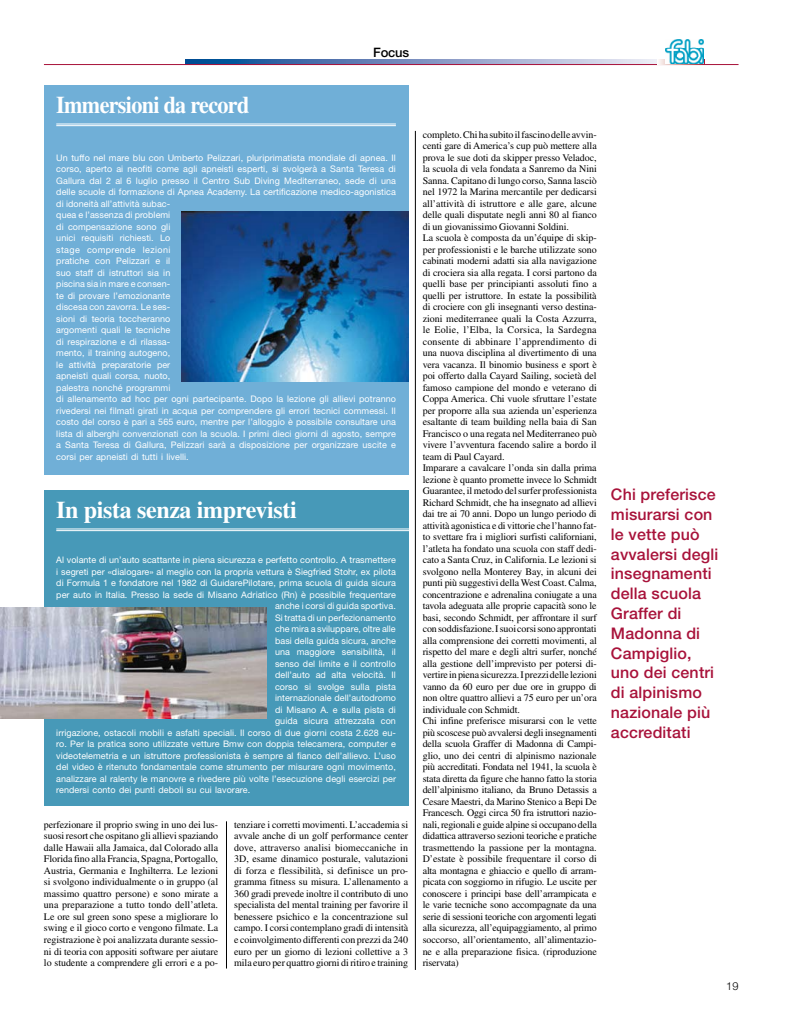
<style>
.page{position:relative;width:791px;height:1021px;background:#fff}
.page>*{position:absolute;margin:0;border:0;box-sizing:border-box;transform-origin:0 0}
.t1{font:700 24px "Times LT Std";letter-spacing:-.03em;color:#fff}
.t2{font:700 24px "Times LT Std";letter-spacing:-.03em;color:#fff;scale:.92 1}
.t3{font:500 16px/19.8px "Helvetica Neue LT Std";letter-spacing:.01em;color:#a8123a}
.t4{font:500 13px "Helvetica Neue LT Std";letter-spacing:-.015em;color:#000}
.t5{font:300 11px "Helvetica Neue LT Std";color:#000}
.t6{font:10px/11.5px "Times LT Std";letter-spacing:-.01em;color:#000;text-align:justify}
.t7{font:9px/11.5px "Helvetica Neue LT Std";letter-spacing:.005em;color:#fff}
</style>
<div class="page">
<div style="left:44px;top:490px;width:364px;height:315px;background:#4799b8"></div>
<hr style="left:56px;top:529px;width:387px;height:1px;background:#fff">
<hr style="left:56px;top:530px;width:387px;height:1px;background:#fff">
<div style="left:44px;top:85px;width:364px;height:389px;background:#70afd7"></div>
<svg style="left:186px;top:59px;width:471px;height:5px;background:#7995c2"></svg>
<hr style="left:44px;top:64px;width:694px;height:1px;background:#a8123a">
<svg style="left:659px;top:59px;width:45px;height:5px"></svg>
<img style="left:666px;top:40px;width:37px;height:24px">
<hr style="left:415px;top:131px;width:1px;height:838px;background:#000">
<hr style="left:56px;top:124px;width:340px;height:1px;background:#fff">
<hr style="left:56px;top:125px;width:340px;height:1px;background:#fff">
<img style="left:182px;top:211px;width:226px;height:170px">
<img style="left:0;top:607px;width:266px;height:111px">
<hr style="left:226px;top:821px;width:1px;height:147px;background:#000">
<h3 class="t4" style="left:373px;top:45px;width:38px">Focus</h3>
<h1 class="t2" style="left:56px;top:91px;width:211px">Immersioni da record</h1>
<p class="t7" style="left:56px;top:151px;width:341px">Un tuffo nel mare blu con Umberto Pelizzari, pluriprimatista mondiale di apnea. Il corso, aperto ai neofiti come agli apneisti esperti, si svolgerà a Santa Teresa di Gallura dal 2 al 6 luglio presso il Centro Sub Diving Mediterraneo, sede di una delle scuole di formazione di Apnea Academy. La certificazione medico-agonistica di idoneità all’attività subac-<br>quea e l’assenza di problemi<br>di compensazione sono gli<br>unici requisiti richiesti. Lo<br>stage comprende lezioni<br>pratiche con Pelizzari e il<br>suo staff di istruttori sia in<br>piscina sia in mare e consen-<br>te di provare l’emozionante<br>discesa con zavorra. Le ses-<br>sioni di teoria toccheranno<br>argomenti quali le tecniche<br>di respirazione e di rilassa-<br>mento, il training autogeno,<br>le attività preparatorie per<br>apneisti quali corsa, nuoto,<br>palestra nonché programmi<br>di allenamento ad hoc per ogni partecipante. Dopo la lezione gli allievi potranno rivedersi nei filmati girati in acqua per comprendere gli errori tecnici commessi. Il costo del corso è pari a 565 euro, mentre per l’alloggio è possibile consultare una lista di alberghi convenzionati con la scuola. I primi dieci giorni di agosto, sempre a Santa Teresa di Gallura, Pelizzari sarà a disposizione per organizzare uscite e corsi per apneisti di tutti i livelli.</p>
<h1 class="t1" style="left:56px;top:495px;width:242px">In pista senza imprevisti</h1>
<p class="t7" style="left:56px;top:554px;width:341px">Al volante di un’auto scattante in piena sicurezza e perfetto controllo. A trasmettere</p>
<p class="t7" style="left:56px;top:565px;width:341px">i segreti per «dialogare» al meglio con la propria vettura è Siegfried Stohr, ex pilota</p>
<p class="t7" style="left:56px;top:577px;width:341px">di Formula 1 e fondatore nel 1982 di GuidarePilotare, prima scuola di guida sicura</p>
<p class="t7" style="left:56px;top:588px;width:341px">per auto in Italia. Presso la sede di Misano Adriatico (Rn) è possibile frequentare</p>
<p class="t7" style="left:275px;top:600px;width:122px">anche i corsi di guida sportiva.</p>
<p class="t7" style="left:275px;top:611px;width:122px">Si tratta di un perfezionamento</p>
<p class="t7" style="left:275px;top:623px;width:122px">che mira a sviluppare, oltre alle</p>
<p class="t7" style="left:275px;top:634px;width:122px">basi della guida sicura, anche</p>
<p class="t7" style="left:275px;top:646px;width:122px">una maggiore sensibilità, il</p>
<p class="t7" style="left:275px;top:657px;width:122px">senso del limite e il controllo</p>
<p class="t7" style="left:275px;top:669px;width:122px">dell’auto ad alta velocità. Il</p>
<p class="t7" style="left:275px;top:680px;width:122px">corso si svolge sulla pista</p>
<p class="t7" style="left:275px;top:692px;width:122px">internazionale dell’autodromo</p>
<p class="t7" style="left:275px;top:703px;width:122px">di Misano A. e sulla pista di</p>
<p class="t7" style="left:275px;top:715px;width:122px">guida sicura attrezzata con</p>
<p class="t7" style="left:56px;top:726px;width:341px">irrigazione, ostacoli mobili e asfalti speciali. Il corso di due giorni costa 2.628 eu-</p>
<p class="t7" style="left:56px;top:738px;width:341px">ro. Per la pratica sono utilizzate vetture Bmw con doppia telecamera, computer e</p>
<p class="t7" style="left:56px;top:749px;width:341px">videotelemetria e un istruttore professionista è sempre al fianco dell’allievo. L’uso</p>
<p class="t7" style="left:56px;top:761px;width:341px">del video è ritenuto fondamentale come strumento per misurare ogni movimento,</p>
<p class="t7" style="left:56px;top:772px;width:341px">analizzare al ralenty le manovre e rivedere più volte l’esecuzione degli esercizi per</p>
<p class="t7" style="left:56px;top:784px;width:195px">rendersi conto dei punti deboli su cui lavorare.</p>
<p class="t6" style="left:44px;top:818px;width:176px">perfezionare il proprio swing in uno dei lus&shy;suosi resort che ospitano gli allievi spaziando dalle Hawaii alla Jamaica, dal Colorado alla Florida fino alla Francia, Spagna, Portogallo, Austria, Germania e Inghilterra. Le lezioni si svolgono individualmente o in gruppo (al massimo quattro persone) e sono mirate a una preparazione a tutto tondo dell’atleta.<br>Le ore sul green sono spese a migliorare lo swing e il gioco corto e vengono filmate. La registrazione è poi analizzata durante sessio&shy;ni di teoria con appositi software per aiutare lo studente a comprendere gli errori e a po-</p>
<p class="t6" style="left:234px;top:818px;width:176px">tenziare i corretti movimenti. L’accademia si avvale anche di un golf performance center dove, attraverso analisi biomeccaniche in 3D, esame dinamico posturale, valutazioni di forza e flessibilità, si definisce un pro&shy;gramma fitness su misura. L’allenamento a 360 gradi prevede inoltre il contributo di uno specialista del mental training per favorire il benessere psichico e la concentrazione sul campo. I corsi contemplano gradi di intensità e coinvolgimento differenti con prezzi da 240 euro per un giorno di lezioni collettive a 3 mila euro per quattro giorni di ritiro e training</p>
<p class="t6" style="left:423px;top:128px;width:176px;text-align:left">completo. Chi ha subito il fascino delle avvin&shy;centi gare di America’s cup può mettere alla prova le sue doti da skipper presso Veladoc, la scuola di vela fondata a Sanremo da Nini Sanna. Capitano di lungo corso, Sanna lasciò nel 1972 la Marina mercantile per dedicarsi all’attività di istruttore e alle gare, alcune delle quali disputate negli anni 80 al fianco di un giovanissimo Giovanni Soldini.<br>La scuola è composta da un’équipe di skip&shy;per professionisti e le barche utilizzate sono cabinati moderni adatti sia alla navigazione di crociera sia alla regata. I corsi partono da quelli base per principianti assoluti fino a quelli per istruttore. In estate la possibilità di crociere con gli insegnanti verso destina&shy;zioni mediterranee quali la Costa Azzurra, le Eolie, l’Elba, la Corsica, la Sardegna consente di abbinare l’apprendimento di una nuova disciplina al divertimento di una vera vacanza. Il binomio business e sport è poi offerto dalla Cayard Sailing, società del famoso campione del mondo e veterano di Coppa America. Chi vuole sfruttare l’estate per proporre alla sua azienda un’esperienza esaltante di team building nella baia di San Francisco o una regata nel Mediterraneo può vivere l’avventura facendo salire a bordo il team di Paul Cayard.<br>Imparare a cavalcare l’onda sin dalla prima lezione è quanto promette invece lo Schmidt Guarantee, il metodo del surfer professionista Richard Schmidt, che ha insegnato ad allievi dai tre ai 70 anni. Dopo un lungo periodo di attività agonistica e di vittorie che l’hanno fat&shy;to svettare fra i migliori surfisti californiani, l’atleta ha fondato una scuola con staff dedi&shy;cato a Santa Cruz, in California. Le lezioni si svolgono nella Monterey Bay, in alcuni dei punti più suggestivi della West Coast. Calma, concentrazione e adrenalina coniugate a una tavola adeguata alle proprie capacità sono le basi, secondo Schmidt, per affrontare il surf con soddisfazione. I suoi corsi sono approntati alla comprensione dei corretti movimenti, al rispetto del mare e degli altri surfer, nonché alla gestione dell’imprevisto per potersi di&shy;vertire in piena sicurezza. I prezzi delle lezioni vanno da 60 euro per due ore in gruppo di non oltre quattro allievi a 75 euro per un’ora individuale con Schmidt.<br>Chi infine preferisce misurarsi con le vette più scoscese può avvalersi degli insegnamenti della scuola Graffer di Madonna di Campi&shy;glio, uno dei centri di alpinismo nazionale più accreditati. Fondata nel 1941, la scuola è stata diretta da figure che hanno fatto la storia dell’alpinismo italiano, da Bruno Detassis a Cesare Maestri, da Marino Stenico a Bepi De Francesch. Oggi circa 50 fra istruttori nazio&shy;nali, regionali e guide alpine si occupano della didattica attraverso sezioni teoriche e pratiche trasmettendo la passione per la montagna.<br>D’estate è possibile frequentare il corso di alta montagna e ghiaccio e quello di arram&shy;picata con soggiorno in rifugio. Le uscite per conoscere i principi base dell’arrampicata e le varie tecniche sono accompagnate da una serie di sessioni teoriche con argomenti legati alla sicurezza, all’equipaggiamento, al primo soccorso, all’orientamento, all’alimentazio&shy;ne e alla preparazione fisica. (riproduzione riservata)</p>
<h2 class="t3" style="left:611px;top:484px;width:109px">Chi preferisce misurarsi con le vette può avvalersi degli insegnamenti della scuola<br>Graffer di<br>Madonna di<br>Campiglio, uno dei centri di alpinismo nazionale più accreditati</h2>
<p class="t5" style="left:726px;top:979px;width:14px">19</p>
</div>
